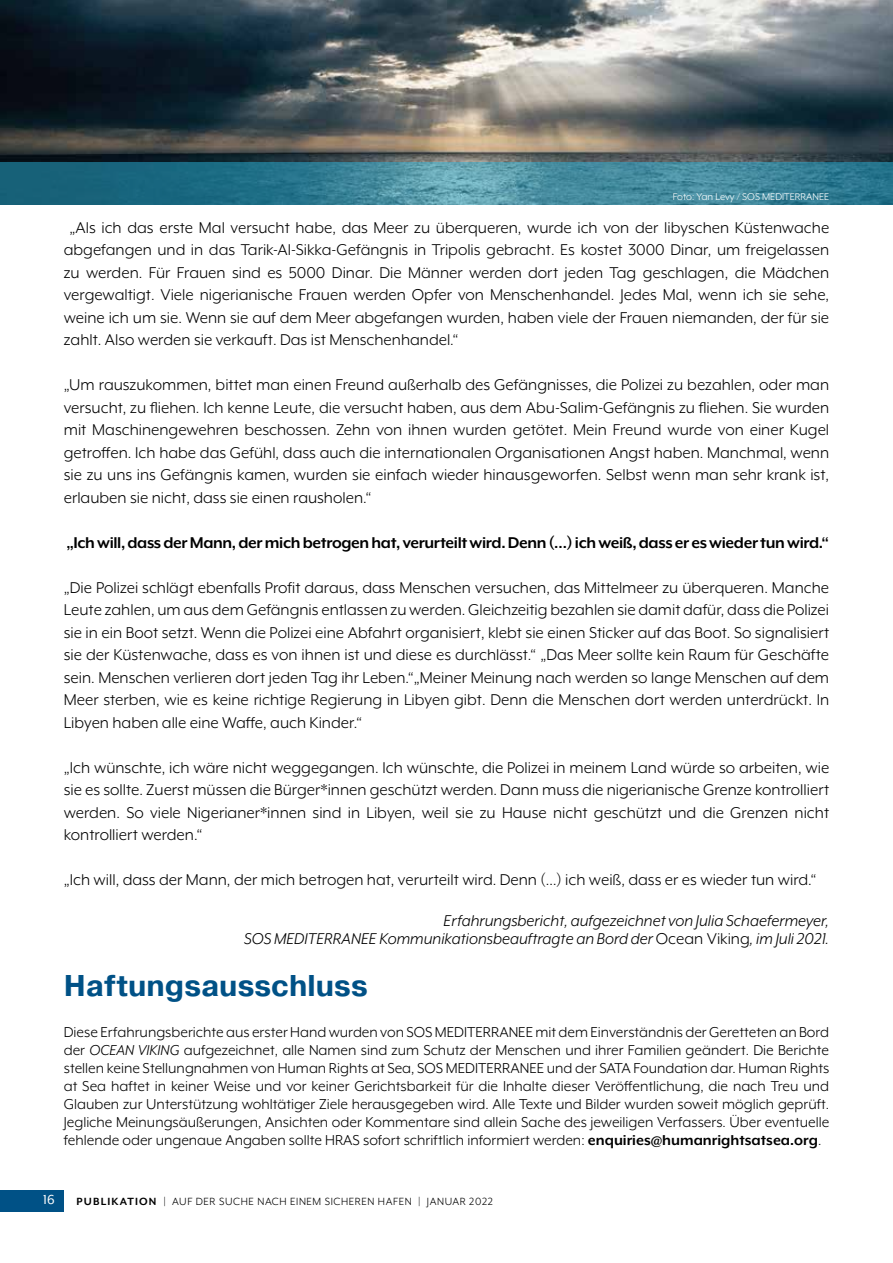
<style>
.page{position:relative;width:893px;height:1263px;background:#fff}
.page>*{position:absolute;margin:0;border:0;box-sizing:border-box;transform-origin:0 0}
.t1{font:700 30px "Pragmatica";color:#005186}
.t2{font:18px/22.5px "Mr Eaves XL Mod OT";color:#000;text-align:justify}
.t3{font:italic 18px/18px "Mr Eaves XL Mod OT";color:#000;text-align:right}
.t4{font:700 18px "Mr Eaves XL Mod OT";letter-spacing:-.02em;color:#000}
.t5{font:16.5px/18px "Mr Eaves XL Mod OT";color:#000;text-align:justify}
.t6{font:15px "Mr Eaves XL Mod OT";color:#fff}
.t7{font:12px "Mr Eaves XL Mod OT";letter-spacing:.05em;color:#000}
.t8{font:11.25px "Mr Eaves XL Mod OT";color:#fff}
.s1{font-style:normal}
.s2{font-style:italic}
.s3{font-weight:700}
</style>
<div class="page">
<div style="left:0;top:1191px;width:64px;height:21px;background:#005186"></div>
<img style="left:0;top:0;width:893px;height:162px">
<svg style="left:0;top:162px;width:893px;height:43px;background:#367f94"></svg>
<p class="t8" style="left:673px;top:191px;width:158px">Foto: Yan Levy / SOS MEDITERRANEE</p>
<p class="t2" style="left:64px;top:216px;width:767px;text-indent:6px">„Als ich das erste Mal versucht habe, das Meer zu überqueren, wurde ich von der libyschen Küstenwache abgefangen und in das Tarik-Al-Sikka-Gefängnis in Tripolis gebracht. Es kostet 3000 Dinar, um freigelassen zu werden. Für Frauen sind es 5000 Dinar. Die Männer werden dort jeden Tag geschlagen, die Mädchen vergewaltigt. Viele nigerianische Frauen werden Opfer von Menschenhandel. Jedes Mal, wenn ich sie sehe, weine ich um sie. Wenn sie auf dem Meer abgefangen wurden, haben viele der Frauen niemanden, der für sie zahlt. Also werden sie verkauft. Das ist Menschenhandel.“</p>
<p class="t2" style="left:64px;top:373px;width:767px">„Um rauszukommen, bittet man einen Freund außerhalb des Gefängnisses, die Polizei zu bezahlen, oder man versucht, zu fliehen. Ich kenne Leute, die versucht haben, aus dem Abu-Salim-Gefängnis zu fliehen. Sie wurden mit Maschinengewehren beschossen. Zehn von ihnen wurden getötet. Mein Freund wurde von einer Kugel getroffen. Ich habe das Gefühl, dass auch die internationalen Organisationen Angst haben. Manchmal, wenn sie zu uns ins Gefängnis kamen, wurden sie einfach wieder hinausgeworfen. Selbst wenn man sehr krank ist, erlauben sie nicht, dass sie einen rausholen.“</p>
<p class="t4" style="left:66px;top:532px;width:764px">„Ich will, dass der Mann, der mich betrogen hat, verurteilt wird. Denn (…) ich weiß, dass er es wieder tun wird.“</p>
<p class="t2" style="left:64px;top:576px;width:767px">„Die Polizei schlägt ebenfalls Profit daraus, dass Menschen versuchen, das Mittelmeer zu überqueren. Manche Leute zahlen, um aus dem Gefängnis entlassen zu werden. Gleichzeitig bezahlen sie damit dafür, dass die Polizei sie in ein Boot setzt. Wenn die Polizei eine Abfahrt organisiert, klebt sie einen Sticker auf das Boot. So signalisiert sie der Küstenwache, dass es von ihnen ist und diese es durchlässt.“ „Das Meer sollte kein Raum für Geschäfte sein. Menschen verlieren dort jeden Tag ihr Leben.“„Meiner Meinung nach werden so lange Menschen auf dem Meer sterben, wie es keine richtige Regierung in Libyen gibt. Denn die Menschen dort werden unterdrückt. In Libyen haben alle eine Waffe, auch Kinder.“</p>
<p class="t2" style="left:64px;top:756px;width:767px">„Ich wünschte, ich wäre nicht weggegangen. Ich wünschte, die Polizei in meinem Land würde so arbeiten, wie sie es sollte. Zuerst müssen die Bürger*innen geschützt werden. Dann muss die nigerianische Grenze kontrolliert werden. So viele Nigerianer*innen sind in Libyen, weil sie zu Hause nicht geschützt und die Grenzen nicht kontrolliert werden.“</p>
<p class="t2" style="left:64px;top:868px;width:754px">„Ich will, dass der Mann, der mich betrogen hat, verurteilt wird. Denn (…) ich weiß, dass er es wieder tun wird.“</p>
<p class="t3" style="left:244px;top:911px;width:587px">Erfahrungsbericht, aufgezeichnet von Julia Schaefermeyer,<br>SOS MEDITERRANEE Kommunikationsbeauftragte an Bord der <span class="s1">Ocean Viking</span>, im Juli 2021.</p>
<h1 class="t1" style="left:64px;top:966px;width:305px">Haftungsausschluss</h1>
<p class="t5" style="left:64px;top:1023px;width:767px">Diese Erfahrungsberichte aus erster Hand wurden von SOS MEDITERRANEE mit dem Einverständnis der Geretteten an Bord der <span class="s2">OCEAN VIKING</span> aufgezeichnet, alle Namen sind zum Schutz der Menschen und ihrer Familien geändert. Die Berichte stellen keine Stellungnahmen von Human Rights at Sea, SOS MEDITERRANEE und der SATA Foundation dar. Human Rights at Sea haftet in keiner Weise und vor keiner Gerichtsbarkeit für die Inhalte dieser Veröffentlichung, die nach Treu und Glauben zur Unterstützung wohltätiger Ziele herausgegeben wird. Alle Texte und Bilder wurden soweit möglich geprüft.<br>Jegliche Meinungsäußerungen, Ansichten oder Kommentare sind allein Sache des jeweiligen Verfassers. Über eventuelle fehlende oder ungenaue Angaben sollte HRAS sofort schriftlich informiert werden: <span class="s3">enquiries@humanrightsatsea.org</span>.</p>
<p class="t6" style="left:43px;top:1192px;width:13px">16</p>
<p class="t7" style="left:77px;top:1195px;width:418px"><span class="s3">PUBLIKATION</span> | AUF DER SUCHE NACH EINEM SICHEREN HAFEN | JANUAR 2022</p>
</div>
